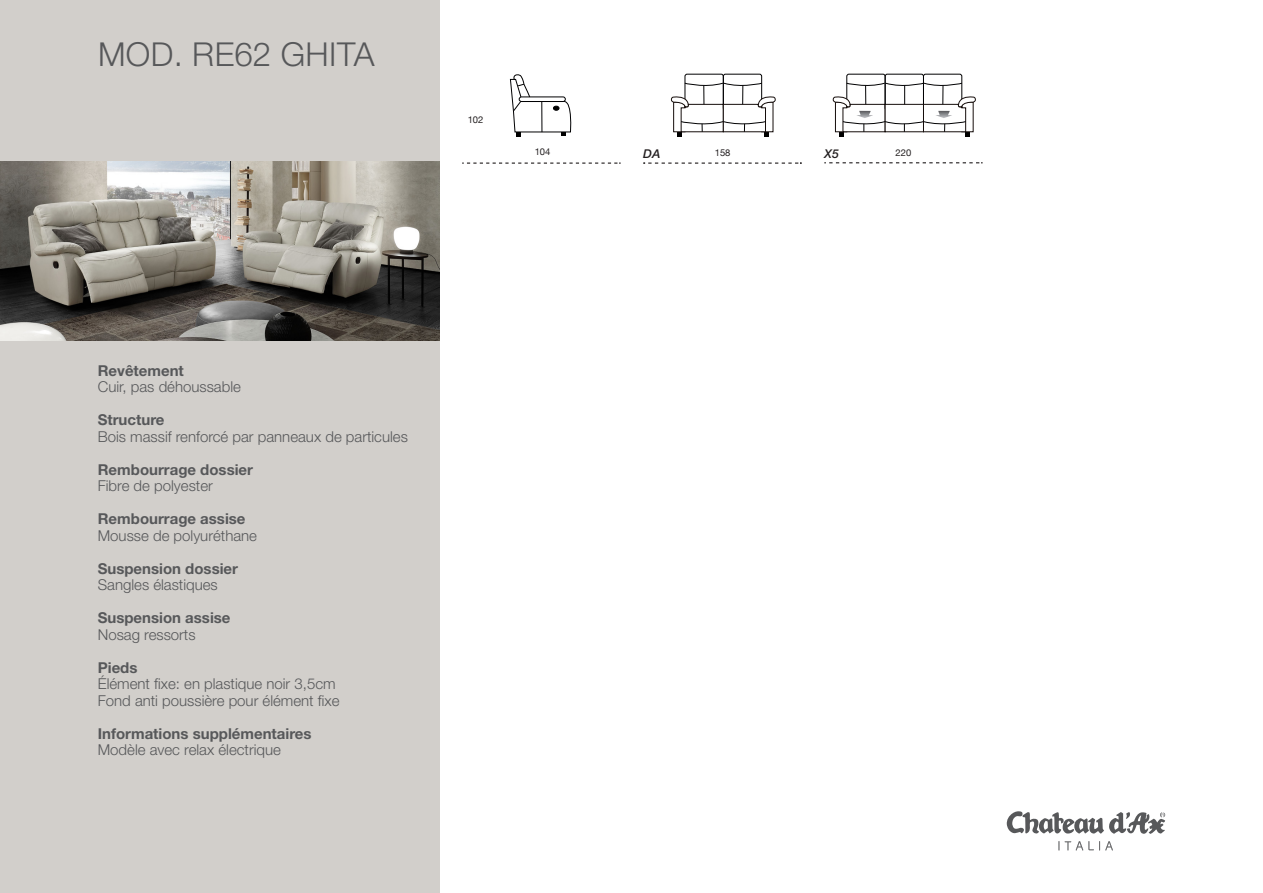
<style>
.page{position:relative;width:1263px;height:893px;background:#fff}
.page>*{position:absolute;margin:0;border:0;box-sizing:border-box;transform-origin:0 0}
.t1{font:300 33px "Helvetica Neue";letter-spacing:.015em;color:#57585a}
.t2{font:300 15px "Helvetica Neue";color:#57585a}
.t3{font:700 15px "Helvetica Neue";color:#57585a}
.t4{font:italic 500 12.15px "Helvetica Neue";color:#231f20}
.t5{font:9.45px "Helvetica Neue";color:#231f20}
</style>
<div class="page">
<div style="left:0;top:0;width:439px;height:893px;background:#d2cfcb"></div>
<svg style="left:1006px;top:811px;width:159px;height:23px"></svg>
<svg style="left:1058px;top:841px;width:55px;height:9px"></svg>
<svg style="left:462px;top:163px;width:159px;height:1px"></svg>
<svg style="left:643px;top:163px;width:159px;height:1px"></svg>
<svg style="left:824px;top:162px;width:159px;height:1px"></svg>
<svg style="left:510px;top:74px;width:62px;height:62px"></svg>
<div style="left:685px;top:74px;width:39px;height:36px;border:1px solid #000002;border-radius:2px"></div>
<div style="left:723px;top:74px;width:39px;height:36px;border:1px solid #000002;border-radius:2px"></div>
<svg style="left:671px;top:83px;width:105px;height:53px"></svg>
<div style="left:846px;top:74px;width:39px;height:36px;border:1px solid #000002;border-radius:2px"></div>
<div style="left:923px;top:74px;width:39px;height:36px;border:1px solid #000002;border-radius:2px"></div>
<div style="left:885px;top:74px;width:39px;height:36px;border:1px solid #000002;border-radius:2px"></div>
<svg style="left:832px;top:83px;width:144px;height:53px"></svg>
<img style="left:0;top:162px;width:439px;height:179px">
<p class="t1" style="left:98px;top:34px;width:278px">MOD. RE62 GHITA</p>
<p class="t5" style="left:468px;top:113px;width:17px">102</p>
<p class="t5" style="left:535px;top:145px;width:17px">104</p>
<p class="t3" style="left:98px;top:361px;width:88px">Revêtement</p>
<p class="t2" style="left:98px;top:378px;width:145px">Cuir, pas déhoussable</p>
<p class="t3" style="left:98px;top:411px;width:68px">Structure</p>
<p class="t2" style="left:98px;top:427px;width:312px">Bois massif renforcé par panneaux de particules</p>
<p class="t3" style="left:98px;top:460px;width:157px">Rembourrage dossier</p>
<p class="t2" style="left:98px;top:477px;width:117px">Fibre de polyester</p>
<p class="t3" style="left:98px;top:510px;width:149px">Rembourrage assise</p>
<p class="t2" style="left:98px;top:526px;width:161px">Mousse de polyuréthane</p>
<p class="t3" style="left:98px;top:559px;width:142px">Suspension dossier</p>
<p class="t2" style="left:98px;top:576px;width:122px">Sangles élastiques</p>
<p class="t3" style="left:98px;top:609px;width:134px">Suspension assise</p>
<p class="t2" style="left:98px;top:625px;width:99px">Nosag ressorts</p>
<p class="t3" style="left:98px;top:658px;width:41px">Pieds</p>
<p class="t2" style="left:98px;top:675px;width:239px">Élément fixe: en plastique noir 3,5cm</p>
<p class="t2" style="left:98px;top:691px;width:243px">Fond anti poussière pour élément fixe</p>
<p class="t3" style="left:98px;top:724px;width:215px">Informations supplémentaires</p>
<p class="t2" style="left:98px;top:741px;width:185px">Modèle avec relax électrique</p>
<p class="t4" style="left:643px;top:147px;width:19px">DA</p>
<p class="t5" style="left:715px;top:146px;width:17px">158</p>
<p class="t4" style="left:824px;top:146px;width:16px">X5</p>
<p class="t5" style="left:896px;top:146px;width:17px">220</p>
</div>
